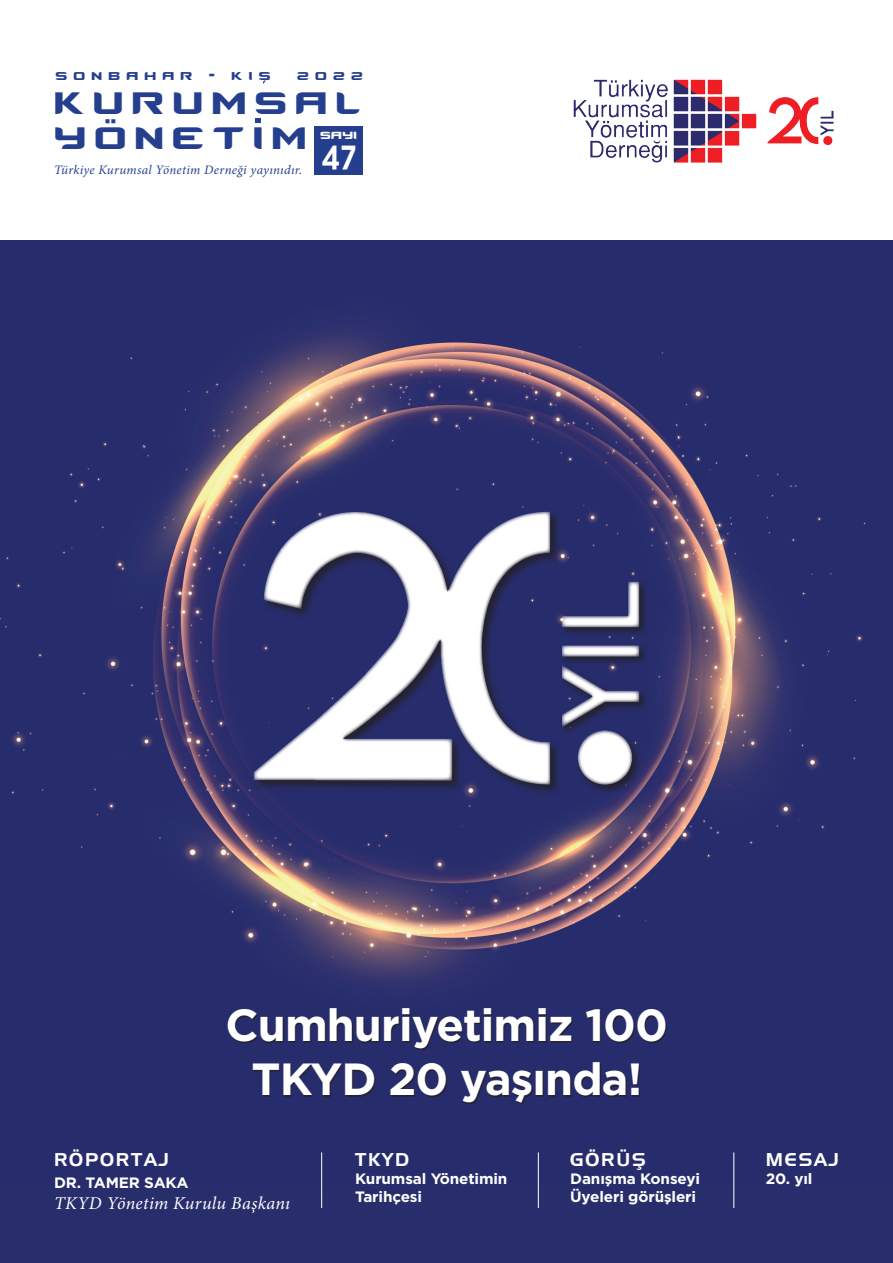
<style>
.page{position:relative;width:893px;height:1263px;background:#fff}
.page>*{position:absolute;margin:0;border:0;box-sizing:border-box;transform-origin:0 0}
.t1{font:700 45px/54px "Gotham";letter-spacing:-.02em;color:#fff;text-align:center}
.t2{font:43.35px/34.7px "Counter Strike";letter-spacing:.2em;color:#253f8e}
.t3{font:700 31.2px "Avantgarde";color:#fff}
.t4{font:italic 18px "Minion Pro";letter-spacing:.015em;color:#fff}
.t5{font:18px "Handel Gothic";letter-spacing:.1em;color:#fff}
.t6{font:15.9px "Counter Strike";letter-spacing:.4em;color:#253f8e}
.t7{font:700 15px/18px "Gotham";letter-spacing:-.01em;color:#fff}
.t8{font:14.4px "Counter Strike";color:#fff}
.t9{font:italic 13.05px "Minion Pro";letter-spacing:.02em;color:#253f8e}
.s1{font-family:"Gotham Narrow";font-weight:900}
</style>
<div class="page">
<div style="left:0;top:241px;width:893px;height:1022px;background:#282d6c"></div>
<img style="left:0;top:328px;width:866px;height:857px">
<div style="left:229px;top:1009px;width:437px;height:95px;background:#231f20;opacity:.75"></div>
<div style="left:314px;top:126px;width:49px;height:49px;background:#253f8e"></div>
<svg style="left:255px;top:119px;width:6px;height:4px"></svg>
<img style="left:573px;top:79px;width:261px;height:84px">
<div style="left:251px;top:509px;width:311px;height:287px;background:#231f20;opacity:.8"></div>
<svg style="left:254px;top:510px;width:296px;height:277px"></svg>
<div style="left:560px;top:579px;width:89px;height:216px;background:#231f20;opacity:.8"></div>
<svg style="left:562px;top:582px;width:77px;height:203px"></svg>
<hr style="left:321px;top:1152px;width:1px;height:56px;background:#fff">
<hr style="left:538px;top:1152px;width:1px;height:56px;background:#fff">
<hr style="left:733px;top:1152px;width:1px;height:56px;background:#fff">
<p class="t6" style="left:55px;top:66px;width:217px">SONBAHAR <span class="s1">-</span> KIS</p>
<p class="t6" style="left:297px;top:66px;width:67px">2022</p>
<h2 class="t2" style="left:54px;top:83px;width:308px">KURUMSAL<br>YÖNETIM</h2>
<p class="t8" style="left:320px;top:127px;width:38px">SAYI</p>
<h3 class="t3" style="left:323px;top:137px;width:36px">47</h3>
<p class="t9" style="left:54px;top:161px;width:250px">Türkiye Kurumsal Yönetim Derneği yayınıdır.</p>
<h1 class="t1" style="left:226px;top:998px;width:444px">Cumhuriyetimiz 100<br>TKYD 20 yaşında!</h1>
<p class="t5" style="left:54px;top:1149px;width:116px">RÖPORTAJ</p>
<p class="t7" style="left:54px;top:1173px;width:136px">DR. TAMER SAKA</p>
<p class="t4" style="left:54px;top:1191px;width:238px">TKYD Yönetim Kurulu Başkanı</p>
<p class="t5" style="left:355px;top:1149px;width:55px">TKYD</p>
<p class="t7" style="left:355px;top:1170px;width:154px">Kurumsal Yönetimin<br>Tarihçesi</p>
<p class="t5" style="left:570px;top:1149px;width:77px">GÖRÜŞ</p>
<p class="t7" style="left:570px;top:1170px;width:131px">Danışma Konseyi<br>Üyeleri görüşleri</p>
<p class="t5" style="left:766px;top:1149px;width:75px">MESAJ</p>
<p class="t7" style="left:766px;top:1170px;width:48px">20. yıl</p>
</div>
